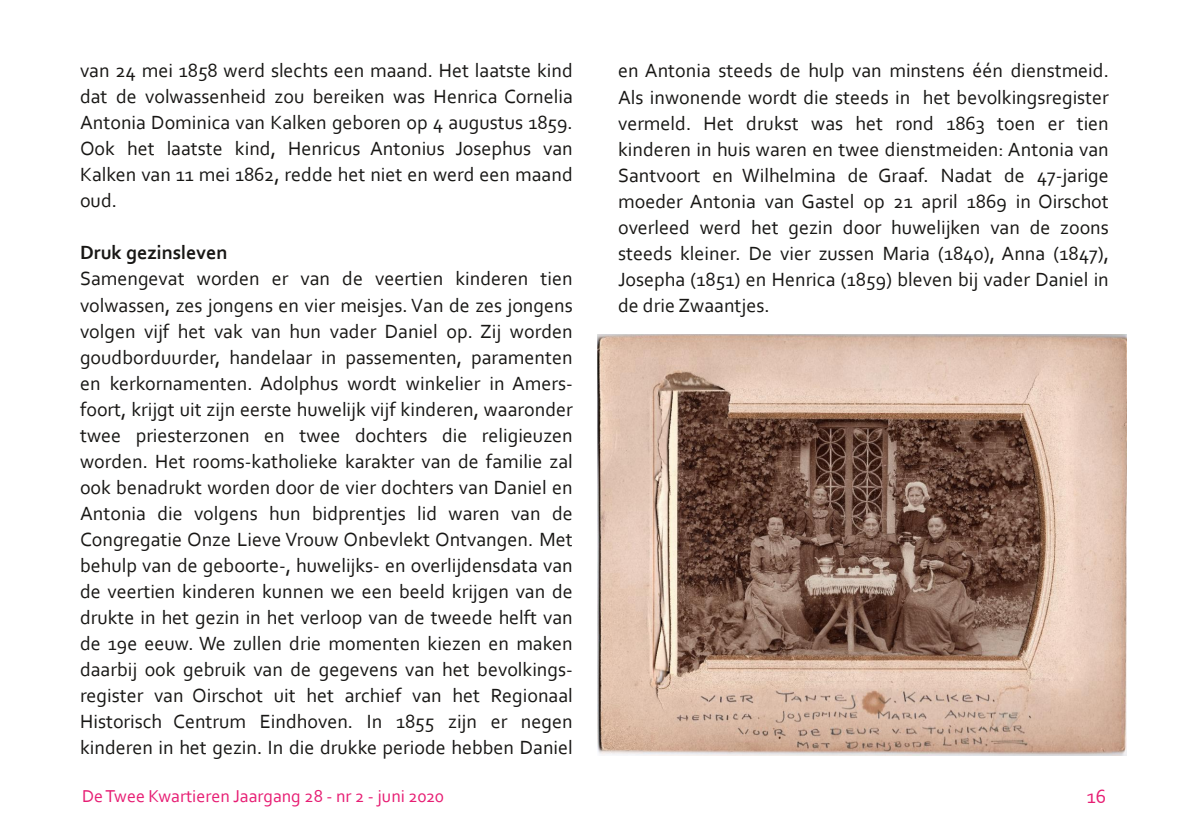
<style>
.page{position:relative;width:1191px;height:840px;background:#fff}
.page>*{position:absolute;margin:0;border:0;box-sizing:border-box;transform-origin:0 0}
.t1{font:20px/26px "Corbel";color:#181715;text-align:justify}
.t2{font:700 20px "Corbel";color:#181715}
.t3{font:20px "Corbel";color:#e71d73}
.t4{font:18px "Corbel";color:#e71d73}
</style>
<div class="page">
<img style="left:597px;top:334px;width:529px;height:421px">
<p class="t1" style="left:80px;top:59px;width:494px">van 24 mei 1858 werd slechts een maand. Het laatste kind dat de volwassenheid zou bereiken was Henrica Cornelia Antonia Dominica van Kalken geboren op 4 augustus 1859.<br>Ook het laatste kind, Henricus Antonius Josephus van Kalken van 11 mei 1862, redde het niet en werd een maand oud.</p>
<p class="t2" style="left:80px;top:244px;width:149px">Druk gezinsleven</p>
<p class="t1" style="left:80px;top:267px;width:494px">Samengevat worden er van de veertien kinderen tien volwassen, zes jongens en vier meisjes. Van de zes jongens volgen vijf het vak van hun vader Daniel op. Zij worden goudborduurder, handelaar in passementen, paramenten en kerkornamenten. Adolphus wordt winkelier in Amers‐ foort, krijgt uit zijn eerste huwelijk vijf kinderen, waaronder twee priesterzonen en twee dochters die religieuzen worden. Het rooms‐katholieke karakter van de familie zal ook benadrukt worden door de vier dochters van Daniel en Antonia die volgens hun bidprentjes lid waren van de Congregatie Onze Lieve Vrouw Onbevlekt Ontvangen. Met behulp van de geboorte‐, huwelijks‐ en overlijdensdata van de veertien kinderen kunnen we een beeld krijgen van de drukte in het gezin in het verloop van de tweede helft van de 19e eeuw. We zullen drie momenten kiezen en maken daarbij ook gebruik van de gegevens van het bevolkings‐ register van Oirschot uit het archief van het Regionaal Historisch Centrum Eindhoven. In 1855 zijn er negen kinderen in het gezin. In die drukke periode hebben Daniel</p>
<p class="t1" style="left:618px;top:60px;width:492px">en Antonia steeds de hulp van minstens één dienstmeid.<br>Als inwonende wordt die steeds in het bevolkingsregister vermeld. Het drukst was het rond 1863 toen er tien kinderen in huis waren en twee dienstmeiden: Antonia van Santvoort en Wilhelmina de Graaf. Nadat de 47‐jarige moeder Antonia van Gastel op 21 april 1869 in Oirschot overleed werd het gezin door huwelijken van de zoons steeds kleiner. De vier zussen Maria (1840), Anna (1847), Josepha (1851) en Henrica (1859) bleven bij vader Daniel in de drie Zwaantjes.</p>
<p class="t4" style="left:82px;top:788px;width:364px">DeTwee Kwartieren Jaargang 28 ‐ nr 2 ‐ juni 2020</p>
<p class="t3" style="left:1086px;top:787px;width:21px">16</p>
</div>
